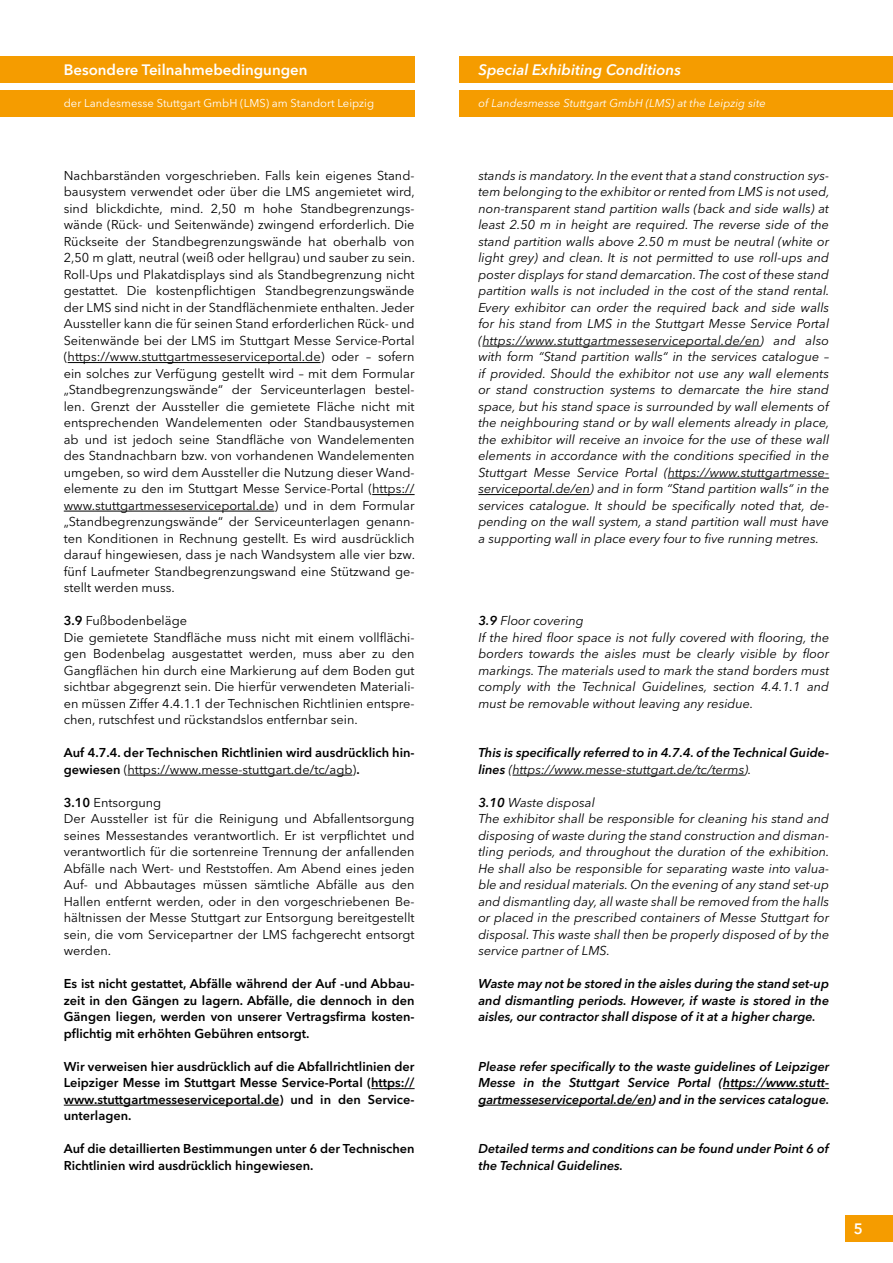
<style>
.page{position:relative;width:893px;height:1263px;background:#fff}
.page>*{position:absolute;margin:0;border:0;box-sizing:border-box;transform-origin:0 0}
.t1{font:600 15px "Avenir Next LT Pro";color:#fff}
.t2{font:italic 600 15px "Avenir Next LT Pro";color:#fff}
.t3{font:12.75px/16.5px "Avenir Next LT Pro";color:#000;text-align:justify}
.t4{font:italic 12.75px/16.5px "Avenir Next LT Pro";color:#000;text-align:justify}
.t5{font:600 12.75px/16.5px "Avenir Next LT Pro";color:#000}
.t6{font:italic 600 12.75px/16.5px "Avenir Next LT Pro";color:#000}
.t7{font:11.25px "Avenir Next LT Pro";color:#fff}
.t8{font:italic 11.25px "Avenir Next LT Pro";color:#fff}
.s1{font-weight:600}
.s2{font-weight:400}
</style>
<div class="page">
<div style="left:0;top:56px;width:415px;height:27px;background:#f59c00"></div>
<div style="left:459px;top:56px;width:434px;height:27px;background:#f59c00"></div>
<div style="left:0;top:90px;width:415px;height:27px;background:#f59c00"></div>
<div style="left:459px;top:90px;width:434px;height:27px;background:#f59c00"></div>
<div style="left:845px;top:1215px;width:48px;height:27px;background:#f59c00"></div>
<hr style="left:482px;top:346px;width:278px;height:1px;background:#000">
<hr style="left:668px;top:478px;width:161px;height:1px;background:#000">
<hr style="left:478px;top:494px;width:112px;height:1px;background:#000">
<hr style="left:512px;top:775px;width:232px;height:1px;background:#000">
<hr style="left:723px;top:1088px;width:106px;height:1px;background:#000">
<hr style="left:478px;top:1105px;width:174px;height:1px;background:#000">
<hr style="left:68px;top:362px;width:253px;height:1px;background:#000">
<hr style="left:372px;top:494px;width:43px;height:1px;background:#000">
<hr style="left:64px;top:511px;width:210px;height:1px;background:#000">
<hr style="left:128px;top:775px;width:225px;height:1px;background:#000">
<hr style="left:371px;top:1088px;width:44px;height:1px;background:#000">
<hr style="left:64px;top:1105px;width:215px;height:1px;background:#000">
<p class="t1" style="left:64px;top:61px;width:245px">Besondere Teilnahmebedingungen</p>
<p class="t7" style="left:64px;top:96px;width:312px">der Landesmesse Stuttgart GmbH (LMS) am Standort Leipzig</p>
<p class="t3" style="left:64px;top:167px;width:353px">Nachbarständen vorgeschrieben. Falls kein eigenes Stand&shy;bausystem verwendet oder über die LMS angemietet wird, sind blickdichte, mind. 2,50 m hohe Standbegrenzungs&shy;wände (Rück- und Seitenwände) zwingend erforderlich. Die Rückseite der Standbegrenzungswände hat oberhalb von 2,50 m glatt, neutral (weiß oder hellgrau) und sauber zu sein.<br>Roll-Ups und Plakatdisplays sind als Standbegrenzung nicht gestattet. Die kostenpflichtigen Standbegrenzungswände der LMS sind nicht in der Standflächenmiete enthalten. Jeder Aussteller kann die für seinen Stand erforderlichen Rück- und Seitenwände bei der LMS im Stuttgart Messe Service-Portal (https://www.stuttgartmesseserviceportal.de) oder – sofern ein solches zur Verfügung gestellt wird – mit dem Formular „Standbegrenzungswände“ der Serviceunterlagen bestel&shy;len. Grenzt der Aussteller die gemietete Fläche nicht mit entsprechenden Wandelementen oder Standbausystemen ab und ist jedoch seine Standfläche von Wandelementen des Standnachbarn bzw. von vorhandenen Wandelementen umgeben, so wird dem Aussteller die Nutzung dieser Wand&shy;elemente zu den im Stuttgart Messe Service-Portal (https:// www.stuttgartmesseserviceportal.de) und in dem Formular „Standbegrenzungswände“ der Serviceunterlagen genann&shy;ten Konditionen in Rechnung gestellt. Es wird ausdrücklich darauf hingewiesen, dass je nach Wandsystem alle vier bzw. fünf Laufmeter Standbegrenzungswand eine Stützwand ge&shy;stellt werden muss.</p>
<p class="t3" style="left:64px;top:613px;width:125px"><span class="s1">3.9</span> Fußbodenbeläge</p>
<p class="t3" style="left:64px;top:629px;width:352px">Die gemietete Standfläche muss nicht mit einem vollflächi&shy;gen Bodenbelag ausgestattet werden, muss aber zu den Gangflächen hin durch eine Markierung auf dem Boden gut sichtbar abgegrenzt sein. Die hierfür verwendeten Materiali&shy;en müssen Ziffer 4.4.1.1 der Technischen Richtlinien entspre&shy;chen, rutschfest und rückstandslos entfernbar sein.</p>
<p class="t5" style="left:64px;top:744px;width:352px">Auf 4.7.4. der Technischen Richtlinien wird ausdrücklich hin&shy;gewiesen <span class="s2">(https://www.messe-stuttgart.de/tc/agb)</span>.</p>
<p class="t3" style="left:64px;top:794px;width:99px"><span class="s1">3.10</span> Entsorgung</p>
<p class="t3" style="left:64px;top:811px;width:352px">Der Aussteller ist für die Reinigung und Abfallentsorgung seines Messestandes verantwortlich. Er ist verpflichtet und verantwortlich für die sortenreine Trennung der anfallenden Abfälle nach Wert- und Reststoffen. Am Abend eines jeden Auf- und Abbautages müssen sämtliche Abfälle aus den Hallen entfernt werden, oder in den vorgeschriebenen Be&shy;hältnissen der Messe Stuttgart zur Entsorgung bereitgestellt sein, die vom Servicepartner der LMS fachgerecht entsorgt werden.</p>
<p class="t5" style="left:64px;top:975px;width:352px;text-align:justify">Es ist nicht gestattet, Abfälle während der Auf -und Abbau&shy;zeit in den Gängen zu lagern. Abfälle, die dennoch in den Gängen liegen, werden von unserer Vertragsfirma kosten&shy;pflichtig mit erhöhten Gebühren entsorgt.</p>
<p class="t5" style="left:64px;top:1058px;width:352px;text-align:justify">Wir verweisen hier ausdrücklich auf die Abfallrichtlinien der Leipziger Messe im Stuttgart Messe Service-Portal (https:// www.stuttgartmesseserviceportal.de) und in den Service&shy;unterlagen.</p>
<p class="t5" style="left:64px;top:1140px;width:352px">Auf die detaillierten Bestimmungen unter 6 der Technischen<br>Richtlinien wird ausdrücklich hingewiesen.</p>
<p class="t2" style="left:478px;top:61px;width:204px">Special Exhibiting Conditions</p>
<p class="t8" style="left:478px;top:96px;width:289px">of Landesmesse Stuttgart GmbH (LMS) at the Leipzig site</p>
<p class="t4" style="left:478px;top:167px;width:353px">stands is mandatory. In the event that a stand construction sys&shy;tem belonging to the exhibitor or rented from LMS is not used, non-transparent stand partition walls (back and side walls) at least 2.50 m in height are required. The reverse side of the stand partition walls above 2.50 m must be neutral (white or light grey) and clean. It is not permitted to use roll-ups and poster displays for stand demarcation. The cost of these stand partition walls is not included in the cost of the stand rental.<br>Every exhibitor can order the required back and side walls for his stand from LMS in the Stuttgart Messe Service Portal (https://www.stuttgartmesseserviceportal.de/en) and also with form “Stand partition walls“ in the services catalogue – if provided. Should the exhibitor not use any wall elements or stand construction systems to demarcate the hire stand space, but his stand space is surrounded by wall elements of the neighbouring stand or by wall elements already in place, the exhibitor will receive an invoice for the use of these wall elements in accordance with the conditions specified in the Stuttgart Messe Service Portal (https://www.stuttgartmesse&shy;serviceportal.de/en) and in form “Stand partition walls“ in the services catalogue. It should be specifically noted that, de&shy;pending on the wall system, a stand partition wall must have a supporting wall in place every four to five running metres.</p>
<p class="t4" style="left:478px;top:613px;width:107px"><span class="s1">3.9</span> Floor covering</p>
<p class="t4" style="left:478px;top:629px;width:352px">If the hired floor space is not fully covered with flooring, the borders towards the aisles must be clearly visible by floor markings. The materials used to mark the stand borders must comply with the Technical Guidelines, section 4.4.1.1 and must be removable without leaving any residue.</p>
<p class="t6" style="left:478px;top:744px;width:352px">This is specifically referred to in 4.7.4. of the Technical Guide&shy;lines <span class="s2">(https://www.messe-stuttgart.de/tc/terms).</span></p>
<p class="t4" style="left:478px;top:794px;width:118px"><span class="s1">3.10</span> Waste disposal</p>
<p class="t4" style="left:478px;top:811px;width:353px">The exhibitor shall be responsible for cleaning his stand and disposing of waste during the stand construction and disman&shy;tling periods, and throughout the duration of the exhibition.<br>He shall also be responsible for separating waste into valua&shy;ble and residual materials. On the evening of any stand set-up and dismantling day, all waste shall be removed from the halls or placed in the prescribed containers of Messe Stuttgart for disposal. This waste shall then be properly disposed of by the service partner of LMS.</p>
<p class="t6" style="left:478px;top:975px;width:352px;text-align:justify">Waste may not be stored in the aisles during the stand set-up and dismantling periods. However, if waste is stored in the aisles, our contractor shall dispose of it at a higher charge.</p>
<p class="t6" style="left:478px;top:1058px;width:353px;text-align:justify">Please refer specifically to the waste guidelines of Leipziger Messe in the Stuttgart Service Portal (https://www.stutt&shy;gartmesseserviceportal.de/en) and in the services catalogue.</p>
<p class="t6" style="left:478px;top:1140px;width:352px">Detailed terms and conditions can be found under Point 6 of the Technical Guidelines.</p>
<p class="t1" style="left:854px;top:1219px;width:11px">5</p>
</div>
